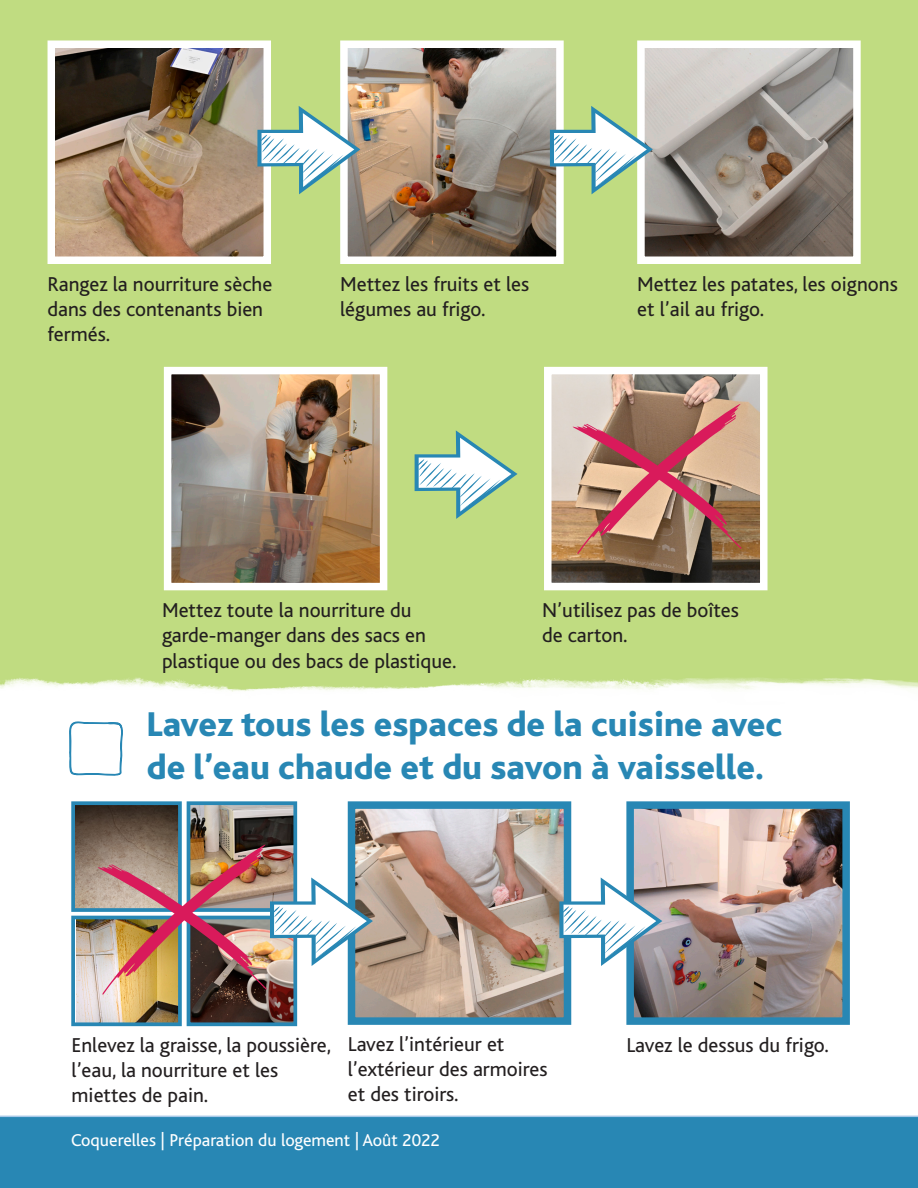
<style>
.page{position:relative;width:918px;height:1188px;background:#fff}
.page>*{position:absolute;margin:0;border:0;box-sizing:border-box;transform-origin:0 0}
.t1{font:800 36px/43.2px "Bliss";color:#2887b4}
.t2{font:21px/25.2px "Bliss";color:#231f20}
.t3{font:18px "Bliss";color:#fff}
</style>
<div class="page">
<img style="left:635px;top:810px;width:206px;height:206px">
<div style="left:626px;top:801px;width:224px;height:224px;border:8px solid #2887b4"></div>
<img style="left:357px;top:810px;width:205px;height:206px">
<div style="left:348px;top:801px;width:223px;height:224px;border:8px solid #2887b4"></div>
<img style="left:76px;top:806px;width:101px;height:101px">
<div style="left:71px;top:801px;width:111px;height:111px;border:4px solid #2887b4"></div>
<img style="left:192px;top:806px;width:100px;height:38px">
<div style="left:187px;top:801px;width:110px;height:111px;border:4px solid #2887b4"></div>
<img style="left:77px;top:921px;width:100px;height:100px">
<div style="left:71px;top:916px;width:111px;height:110px;border:4px solid #2887b4"></div>
<img style="left:192px;top:996px;width:100px;height:25px">
<div style="left:187px;top:916px;width:110px;height:110px;border:4px solid #2887b4"></div>
<div style="left:0;top:1116px;width:918px;height:72px;background:#2887b4"></div>
<div style="left:0;top:0;width:918px;height:704px;background:#c0dc81"></div>
<img style="left:0;top:677px;width:918px;height:27px">
<img style="left:57px;top:49px;width:205px;height:206px">
<div style="left:48px;top:40px;width:223px;height:224px;border:8px solid #fff"></div>
<img style="left:349px;top:49px;width:206px;height:206px">
<div style="left:340px;top:40px;width:224px;height:224px;border:8px solid #fff"></div>
<img style="left:646px;top:49px;width:206px;height:206px">
<div style="left:637px;top:40px;width:224px;height:224px;border:8px solid #fff"></div>
<img style="left:553px;top:376px;width:206px;height:205px">
<div style="left:544px;top:367px;width:224px;height:223px;border:8px solid #fff"></div>
<svg style="left:569px;top:404px;width:173px;height:151px;background:#b68172"></svg>
<svg style="left:69px;top:721px;width:54px;height:55px"></svg>
<svg style="left:257px;top:106px;width:103px;height:88px"></svg>
<svg style="left:550px;top:106px;width:103px;height:88px"></svg>
<img style="left:173px;top:376px;width:205px;height:205px">
<div style="left:164px;top:367px;width:223px;height:223px;border:8px solid #fff"></div>
<svg style="left:415px;top:430px;width:103px;height:89px"></svg>
<img style="left:94px;top:844px;width:279px;height:152px">
<svg style="left:559px;top:877px;width:103px;height:89px"></svg>
<p class="t2" style="left:48px;top:272px;width:226px">Rangez la nourriture sèche dans des contenants bien fermés.</p>
<p class="t2" style="left:340px;top:272px;width:190px">Mettez les fruits et les légumes au frigo.</p>
<p class="t2" style="left:637px;top:272px;width:262px">Mettez les patates, les oignons et l’ail au frigo.</p>
<p class="t2" style="left:162px;top:598px;width:296px">Mettez toute la nourriture du garde-manger dans des sacs en plastique ou des bacs de plastique.</p>
<p class="t2" style="left:542px;top:598px;width:198px">N’utilisez pas de boîtes</p>
<p class="t2" style="left:542px;top:623px;width:87px">de carton.</p>
<p class="t1" style="left:147px;top:703px;width:637px">Lavez tous les espaces de la cuisine avec de l’eau chaude et du savon à vaisselle.</p>
<p class="t2" style="left:72px;top:1033px;width:261px">Enlevez la graisse, la poussière, l’eau, la nourriture et les miettes de pain.</p>
<p class="t2" style="left:348px;top:1032px;width:158px">Lavez l’intérieur et</p>
<p class="t2" style="left:626px;top:1033px;width:204px">Lavez le dessus du frigo.</p>
<p class="t2" style="left:348px;top:1057px;width:201px">l’extérieur des armoires et des tiroirs.</p>
<p class="t3" style="left:71px;top:1130px;width:370px">Coquerelles | Préparation du logement | Août 2022</p>
</div>
